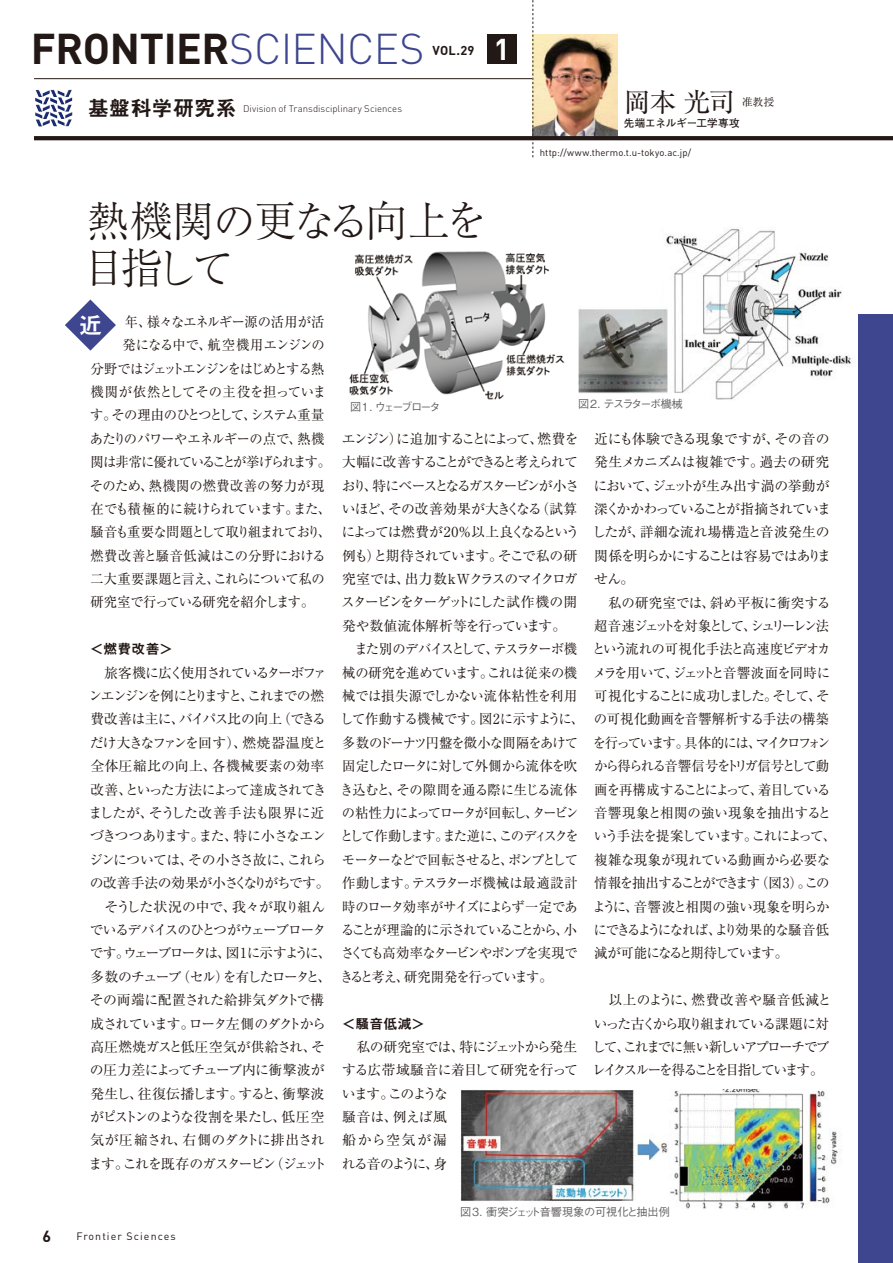
<style>
.page{position:relative;width:893px;height:1263px;background:#fff}
.page>*{position:absolute;margin:0;border:0;box-sizing:border-box;transform-origin:0 0}
.t1{font:700 42.45px "DIN";letter-spacing:-.01em;color:#221815}
.t2{font:300 42.45px/46.8px "Ryumin Pro";letter-spacing:-.095em;color:#221815}
.t3{font:700 29.7px "DIN";color:#fff}
.t4{font:26.55px "Ryumin Pro";color:#221815}
.t5{font:23.4px "Midashi Go Pro MB31";color:#fff}
.t6{font:700 15.9px "DIN";color:#221815}
.t7{font:13.8px/23.4px "Ryumin Pro";letter-spacing:-.075em;color:#221815}
.t8{font:13.8px/23.4px "Ryumin Pro";letter-spacing:-.115em;color:#221815}
.t9{font:13.8px "Ryumin Pro";letter-spacing:-.075em;color:#221815;scale:.96 1}
.t10{font:13.8px "Ryumin Pro";letter-spacing:-.12em;color:#221815;scale:.96 1}
.t11{font:13.8px "Ryumin Pro";letter-spacing:-.105em;color:#221815;scale:.96 1}
.t12{font:13.8px "Ryumin Pro";letter-spacing:-.1em;color:#221815;scale:.96 1}
.t13{font:13.8px "Ryumin Pro";letter-spacing:-.045em;color:#221815;scale:.96 1}
.t14{font:13.8px "Ryumin Pro";letter-spacing:-.015em;color:#221815;scale:.96 1}
.t15{font:13.8px "Ryumin Pro";letter-spacing:-.05em;color:#221815;scale:.96 1}
.t16{font:13.8px "Ryumin Pro";letter-spacing:-.01em;color:#221815;scale:.96 1}
.t17{font:13.8px "Ryumin Pro";color:#221815;scale:.96 1}
.t18{font:13.8px "Ryumin Pro";letter-spacing:.005em;color:#221815;scale:.96 1}
.t19{font:13.8px "Ryumin Pro";letter-spacing:-.03em;color:#221815;scale:.96 1}
.t20{font:13.8px "Midashi Go Pro MB31";letter-spacing:.02em;color:#221815}
.t21{font:700 12.75px "DIN";color:#221815}
.t22{font:500 11.1px "Gothic BBB Pro";letter-spacing:-.02em;color:#666464}
.t23{font:500 11.1px "Gothic BBB Pro";letter-spacing:-.125em;color:#666464}
.t24{font:500 11.1px "Gothic BBB Pro";letter-spacing:-.195em;color:#666464}
.t25{font:10.65px "DIN";letter-spacing:.1em;color:#221815}
.t26{font:700 10.65px "Futo Go B101 Pro";letter-spacing:-.005em;color:#221815}
.t27{font:10.65px "Ryumin Pro";color:#221815}
.t28{font:300 9.6px "DIN";letter-spacing:.005em;color:#221815}
.t29{font:9.6px "DIN";letter-spacing:.005em;color:#221815}
.s1{font-weight:300;color:#3d468e}
.s2{font-family:"Midashi Go Pro MB31";font-weight:400;font-size:21.3px}
</style>
<div class="page">
<div style="left:859px;top:315px;width:34px;height:948px;background:#3d468e"></div>
<hr style="left:34px;top:78px;width:572px;height:1px;background:#221815">
<img style="left:534px;top:34px;width:84px;height:102px">
<svg style="left:533px;top:0;width:1px;height:157px"></svg>
<svg style="left:34px;top:136px;width:859px;height:4px;background:#251c19"></svg>
<div style="left:487px;top:34px;width:30px;height:30px;background:#221815"></div>
<img style="left:35px;top:90px;width:37px;height:36px">
<svg style="left:65px;top:299px;width:51px;height:52px"></svg>
<img style="left:460px;top:1090px;width:381px;height:119px">
<img style="left:665px;top:228px;width:199px;height:175px">
<img style="left:578px;top:306px;width:90px;height:87px">
<img style="left:349px;top:251px;width:216px;height:149px">
<div style="left:544px;top:391px;width:26px;height:18px;background:#fff"></div>
<h1 class="t1" style="left:31px;top:21px;width:395px">FRONTIER<span class="s1">SCIENCES</span></h1>
<p class="t21" style="left:433px;top:42px;width:43px">VOL.29</p>
<h2 class="t3" style="left:494px;top:29px;width:18px">1</h2>
<p class="t28" style="left:88px;top:102px;width:316px"><span class="s2">基盤科学研究系</span> Division of Transdisciplinary Sciences</p>
<h1 class="t2" style="left:82px;top:194px;width:407px">熱機関の更なる向上を目指して</h1>
<h3 class="t4" style="left:624px;top:81px;width:113px">岡本 光司</h3>
<p class="t27" style="left:742px;top:94px;width:34px">准教授</p>
<p class="t26" style="left:624px;top:114px;width:117px">先端エネルギー工学専攻</p>
<p class="t29" style="left:540px;top:146px;width:153px">http://www.thermo.t.u-tokyo.ac.jp/</p>
<h3 class="t5" style="left:79px;top:306px;width:25px">近</h3>
<p class="t19" style="left:125px;top:311px;width:209px">年、様々なエネルギー源の活用が活</p>
<p class="t9" style="left:122px;top:334px;width:212px">発になる中で、航空機用エンジンの</p>
<p class="t10" style="left:90px;top:358px;width:245px">分野ではジェットエンジンをはじめとする熱</p>
<p class="t16" style="left:90px;top:381px;width:247px">機関が依然としてその主役を担っていま</p>
<p class="t11" style="left:90px;top:404px;width:245px">す。その理由のひとつとして、システム重量</p>
<p class="t13" style="left:90px;top:428px;width:246px">あたりのパワーやエネルギーの点で、熱機</p>
<p class="t9" style="left:90px;top:451px;width:252px">関は非常に優れていることが挙げられます。</p>
<p class="t17" style="left:90px;top:474px;width:246px">そのため、熱機関の燃費改善の努力が現</p>
<p class="t14" style="left:90px;top:498px;width:252px">在でも積極的に続けられています。また、</p>
<p class="t12" style="left:90px;top:521px;width:252px">騒音も重要な問題として取り組まれており、</p>
<p class="t18" style="left:90px;top:545px;width:247px">燃費改善と騒音低減はこの分野における</p>
<p class="t15" style="left:90px;top:568px;width:246px">二大重要課題と言え、これらについて私の</p>
<p class="t9" style="left:90px;top:591px;width:235px">研究室で行っている研究を紹介します。</p>
<p class="t20" style="left:90px;top:638px;width:84px">＜燃費改善＞</p>
<p class="t7" style="left:89px;top:660px;width:244px">　旅客機に広く使用されているターボファンエンジンを例にとりますと、これまでの燃費改善は主に、バイパス比の向上（できるだけ大きなファンを回す）、燃焼器温度と全体圧縮比の向上、各機械要素の効率改善、といった方法によって達成されてきましたが、そうした改善手法も限界に近づきつつあります。また、特に小さなエンジンについては、その小ささ故に、これらの改善手法の効果が小さくなりがちです。　そうした状況の中で、我々が取り組んでいるデバイスのひとつがウェーブロータです。ウェーブロータは、図 1に示すように、多数のチューブ（セル）を有したロータと、その両端に配置された給排気ダクトで構成されています。ロータ左側のダクトから高圧燃焼ガスと低圧空気が供給され、その圧力差によってチューブ内に衝撃波が発生し、往復伝播します。すると、衝撃波がピストンのような役割を果たし、低圧空気が圧縮され、右側のダクトに排出されます。これを既存のガスタービン（ジェット</p>
<p class="t6" style="left:43px;top:1225px;width:10px">6</p>
<p class="t25" style="left:77px;top:1230px;width:101px">Frontier Sciences</p>
<p class="t24" style="left:350px;top:397px;width:92px">図 1 . ウェーブロータ</p>
<p class="t23" style="left:578px;top:395px;width:106px">図 2 . テスラターボ機械</p>
<p class="t7" style="left:340px;top:426px;width:245px">エンジン）に追加することによって、燃費を大幅に改善することができると考えられており、特にベースとなるガスタービンが小さいほど、その改善効果が大きくなる（試算によっては燃費が20%以上良くなるという例も）と期待されています。そこで私の研究室では、出力数kWクラスのマイクロガスタービンをターゲットにした試作機の開発や数値流体解析等を行っています。<br>　また別のデバイスとして、テスラターボ機械の研究を進めています。これは従来の機械では損失源でしかない流体粘性を利用して作動する機械です。図2に示すように、多数のドーナツ円盤を微小な間隔をあけて固定したロータに対して外側から流体を吹き込むと、その隙間を通る際に生じる流体の粘性力によってロータが回転し、タービンとして作動します。また逆に、このディスクをモーターなどで回転させると、ポンプとして作動します。テスラターボ機械は最適設計時のロータ効率がサイズによらず一定であることが理論的に示されていることから、小さくても高効率なタービンやポンプを実現できると考え、研究開発を行っています。</p>
<p class="t20" style="left:342px;top:1012px;width:98px">＜騒音低減＞　</p>
<p class="t7" style="left:342px;top:1034px;width:238px">　私の研究室では、特にジェットから発生する広帯域騒音に着目して研究を行っています。このような<br>騒音は、例えば風<br>船から空気が漏<br>れる音のように、身</p>
<p class="t7" style="left:592px;top:426px;width:246px">近にも体験できる現象ですが、その音の発生メカニズムは複雑です。過去の研究において、ジェットが生み出す渦の挙動が深くかかわっていることが指摘されていましたが、詳細な流れ場構造と音波発生の関係を明らかにすることは容易ではありません。<br>　私の研究室では、斜め平板に衝突する超音速ジェットを対象として、シュリーレン法という流れの可視化手法と高速度ビデオカメラを用いて、ジェットと音響波面を同時に可視化することに成功しました。そして、その可視化動画を音響解析する手法の構築を行っています。具体的には、マイクロフォンから得られる音響信号をトリガ信号として動画を再構成することによって、着目している音響現象と相関の強い現象を抽出するという手法を提案しています。これによって、複雑な現象が現れている動画から必要な情報を抽出することができます（図3）。このように、音響波と相関の強い現象を明らかにできるようになれば、より効果的な騒音低減が可能になると期待しています。</p>
<p class="t8" style="left:592px;top:987px;width:241px">　以上のように、燃費改善や騒音低減といった古くから取り組まれている課題に対して、これまでに無い新しいアプローチでブレイクスルーを得ることを目指しています。</p>
<p class="t22" style="left:460px;top:1203px;width:211px">図3. 衝突ジェット音響現象の可視化と抽出例</p>
</div>
